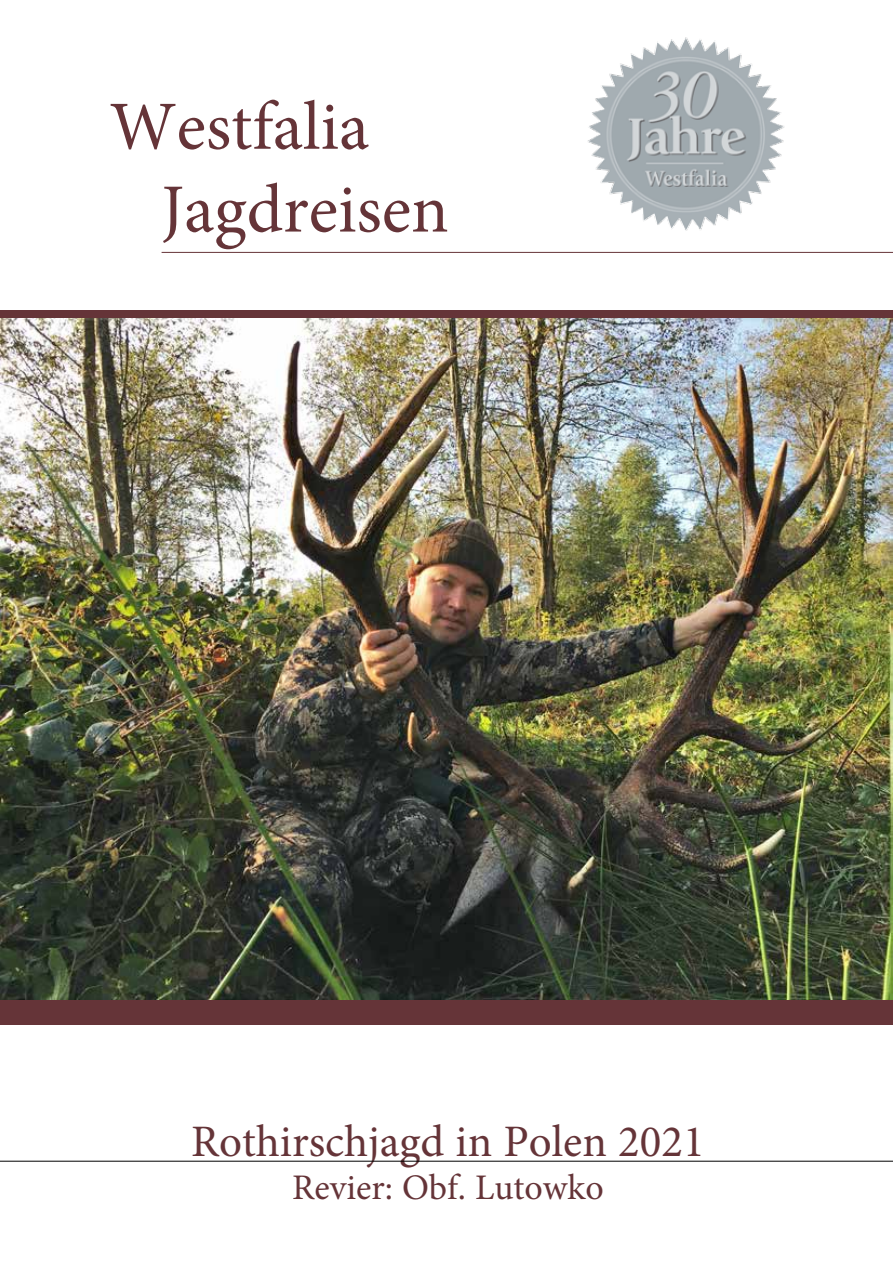
<style>
.page{position:relative;width:893px;height:1263px;background:#fff}
.page>*{position:absolute;margin:0;border:0;box-sizing:border-box;transform-origin:0 0}
.t1{font:69px/82.8px "Minion Pro";color:#653438}
.t2{font:45px "Minion Pro";color:#653438}
.t3{font:36px "Minion Pro";color:#653438}
</style>
<div class="page">
<div style="left:0;top:310px;width:893px;height:9px;background:#653438"></div>
<div style="left:0;top:999px;width:893px;height:26px;background:#653438"></div>
<hr style="left:162px;top:252px;width:731px;height:1px;background:#653438">
<hr style="left:0;top:1161px;width:893px;height:1px;background:#000">
<img style="left:0;top:319px;width:893px;height:680px">
<img style="left:588px;top:37px;width:196px;height:194px">
<h1 class="t1" style="left:161px;top:86px;width:289px;text-indent:-52px">Westfalia<br>Jagdreisen</h1>
<p class="t2" style="left:191px;top:1111px;width:515px">Rothirschjagd in Polen 2021</p>
<p class="t3" style="left:292px;top:1163px;width:313px">Revier: Obf. Lutowko</p>
</div>
